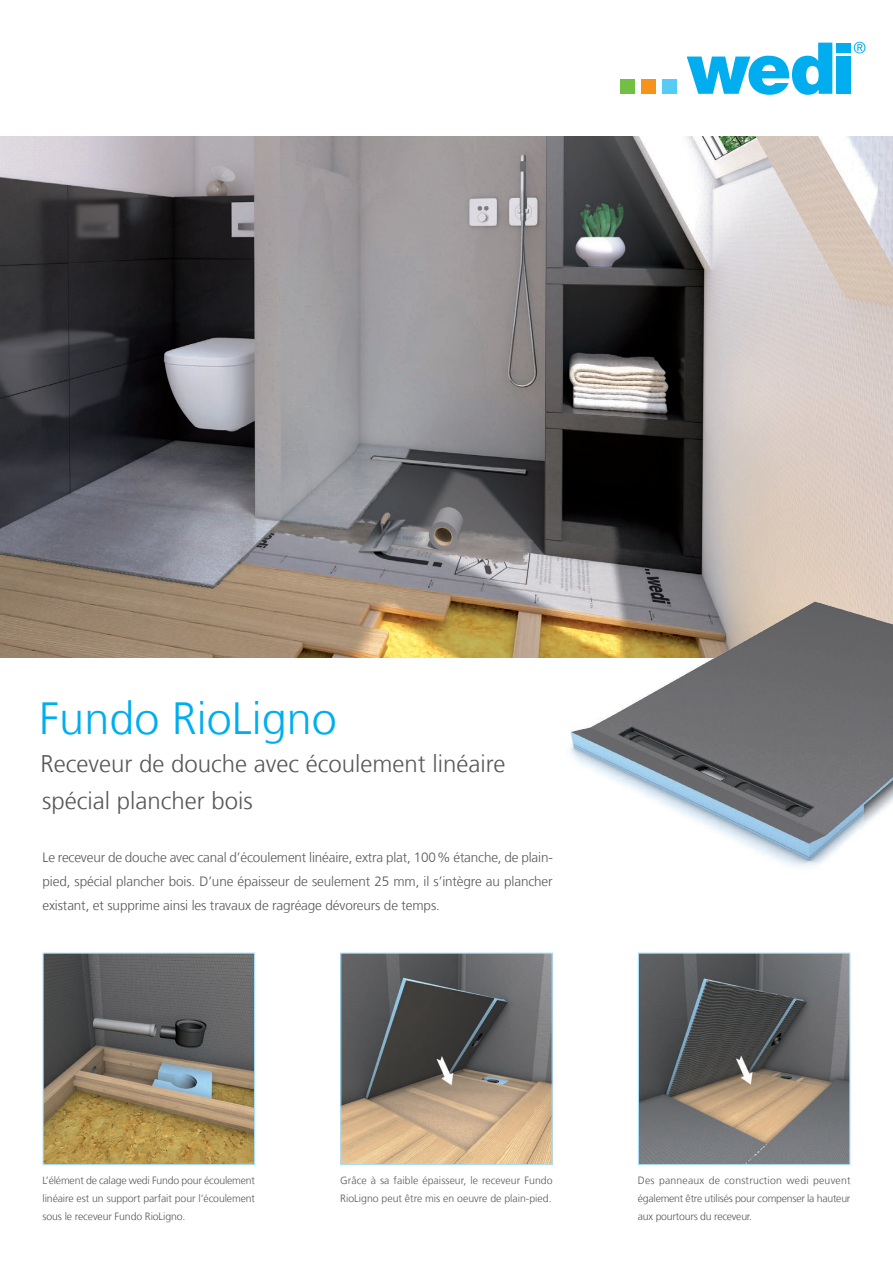
<style>
.page{position:relative;width:893px;height:1263px;background:#fff}
.page>*{position:absolute;margin:0;border:0;box-sizing:border-box;transform-origin:0 0}
.t1{font:300 45px "Frutiger LT Com";color:#00aeef}
.t2{font:300 24px/37.5px "Frutiger LT Com";color:#57585a}
.t3{font:300 13.5px/24px "Frutiger LT Com";letter-spacing:-.01em;color:#57585a;text-align:justify}
.t4{font:300 10.5px/18px "Frutiger LT Com";letter-spacing:-.01em;color:#57585a;text-align:justify}
</style>
<div class="page">
<img style="left:0;top:136px;width:893px;height:522px">
<img style="left:45px;top:954px;width:208px;height:209px">
<div style="left:43px;top:952px;width:212px;height:213px;border:1px solid #aae0f9"></div>
<img style="left:342px;top:954px;width:209px;height:209px">
<div style="left:340px;top:952px;width:213px;height:213px;border:1px solid #aae0f9"></div>
<div style="left:620px;top:80px;width:14px;height:14px;background:#71bf44"></div>
<div style="left:641px;top:80px;width:15px;height:14px;background:#f7931d"></div>
<div style="left:663px;top:80px;width:14px;height:14px;background:#56cbf5"></div>
<svg style="left:854px;top:42px;width:11px;height:11px"></svg>
<svg style="left:687px;top:43px;width:145px;height:52px"></svg>
<div style="left:836px;top:43px;width:14px;height:10px;background:#00aeef"></div>
<div style="left:836px;top:56px;width:14px;height:38px;background:#00aeef"></div>
<img style="left:640px;top:954px;width:208px;height:209px">
<div style="left:638px;top:952px;width:212px;height:213px;border:1px solid #aae0f9"></div>
<img style="left:564px;top:584px;width:329px;height:284px">
<h1 class="t1" style="left:39px;top:692px;width:299px">Fundo RioLigno</h1>
<h2 class="t2" style="left:40px;top:745px;width:466px">Receveur de douche avec écoulement linéaire spécial plancher bois</h2>
<p class="t3" style="left:43px;top:845px;width:512px">Le receveur de douche avec canal d’écoulement linéaire, extra plat, 100% étanche, de plain&shy;pied, spécial plancher bois. D’une épaisseur de seulement 25 mm, il s’intègre au plancher existant, et supprime ainsi les travaux de ragréage dévoreurs de temps.</p>
<p class="t4" style="left:340px;top:1171px;width:214px">Grâce à sa faible épaisseur, le receveur Fundo<br>RioLigno peut être mis en oeuvre de plain-pied.</p>
<p class="t4" style="left:43px;top:1171px;width:214px">L’élément de calage wedi Fundo pour écoulement linéaire est un support parfait pour l’écoulement sous le receveur Fundo RioLigno.</p>
<p class="t4" style="left:638px;top:1171px;width:214px">Des panneaux de construction wedi peuvent également être utilisés pour compenser la hauteur aux pourtours du receveur.</p>
</div>
